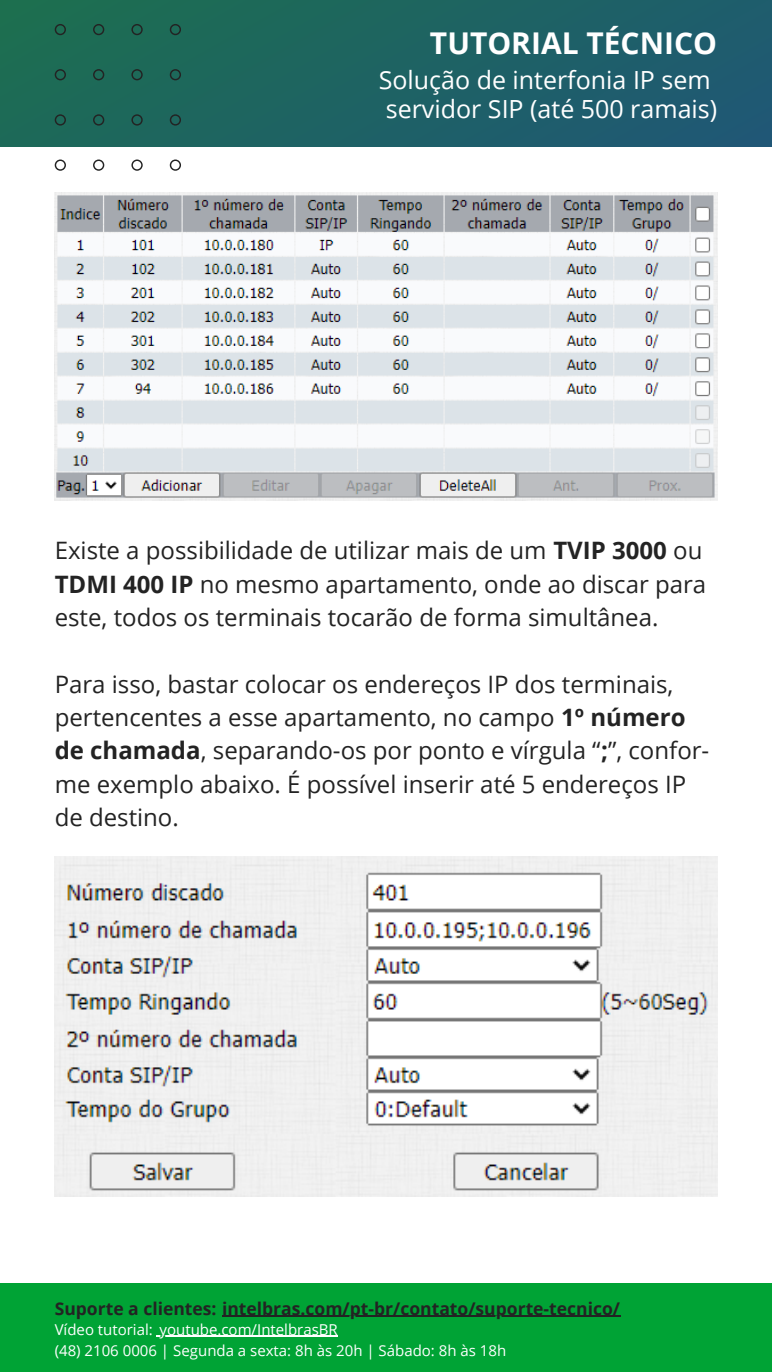
<style>
.page{position:relative;width:772px;height:1372px;background:#fff}
.page>*{position:absolute;margin:0;border:0;box-sizing:border-box;transform-origin:0 0}
.t1{font:700 30px "Open Sans";color:#fff}
.t2{font:25px/28.5px "Open Sans";color:#fff}
.t3{font:24px/33.4px "Open Sans";color:#232323}
.t4{font:700 17.5px "Open Sans";color:#232323}
.t5{font:15px "Open Sans";color:#fff}
.s1{font-weight:700}
</style>
<div class="page">
<div style="left:0;top:0;width:771px;height:146px;background:linear-gradient(to right,#1d6e51,#1f5972)"></div>
<svg style="left:55px;top:24px;width:126px;height:147px;background:#3f7d6f"></svg>
<div style="left:0;top:1283px;width:771px;height:89px;background:#00a335"></div>
<img style="left:55px;top:193px;width:662px;height:308px">
<img style="left:55px;top:856px;width:662px;height:341px">
<hr style="left:222px;top:1315px;width:398px;height:2px;background:#232323">
<hr style="left:159px;top:1335px;width:179px;height:2px;background:#fff">
<p class="t1" style="left:430px;top:22px;width:288px">TUTORIAL TÉCNICO</p>
<h2 class="t2" style="left:378px;top:66px;width:340px">Solução de interfonia IP sem servidor SIP (até 500 ramais)</h2>
<p class="t3" style="left:55px;top:533px;width:653px">Existe a possibilidade de utilizar mais de um <span class="s1">TVIP 3000</span> ou<br><span class="s1">TDMI 400 IP</span> no mesmo apartamento, onde ao discar para este, todos os terminais tocarão de forma simultânea.</p>
<p class="t3" style="left:55px;top:667px;width:656px">Para isso, bastar colocar os endereços IP dos terminais, pertencentes a esse apartamento, no campo <span class="s1">1º número de chamada</span>, separando-os por ponto e vírgula “<span class="s1">;</span>”, confor&shy;me exemplo abaixo. É possível inserir até 5 endereços IP de destino.</p>
<p class="t4" style="left:55px;top:1296px;width:566px">Suporte a clientes: intelbras.com/pt-br/contato/suporte-tecnico/</p>
<h2 class="t5" style="left:55px;top:1318px;width:284px">Vídeo tutorial: youtube.com/IntelbrasBR</h2>
<p class="t5" style="left:55px;top:1339px;width:453px">(48) 2106 0006 | Segunda a sexta: 8h às 20h | Sábado: 8h às 18h</p>
</div>
